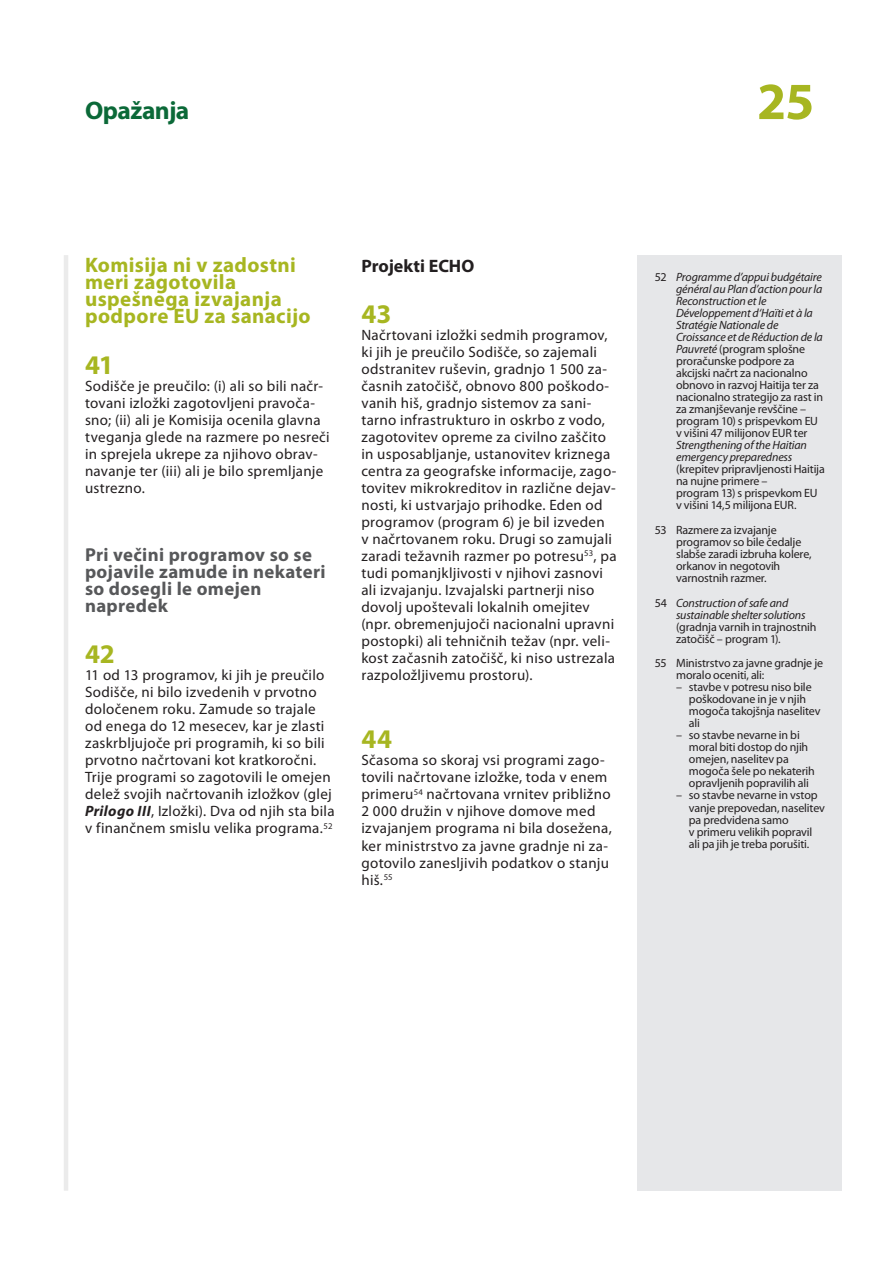
<style>
.page{position:relative;width:893px;height:1263px;background:#fff}
.page>*{position:absolute;margin:0;border:0;box-sizing:border-box;transform-origin:0 0}
.t1{font:700 52.5px "Myriad Pro";color:#a7b621}
.E_05_-_CHAP__1__TEXT{font:700 27px "Myriad Pro";letter-spacing:.005em;color:#a7b621}
.t2{font:700 25.5px "Myriad Pro";letter-spacing:-.02em;color:#0b6938}
.E_02_-_CHAP__TITRE_C{font:700 21px/17px "Myriad Pro";letter-spacing:.02em;color:#a7b621}
.E_03_-_CHAP__TITRE_A{font:700 18.75px/17px "Myriad Pro";letter-spacing:.02em;color:#57585a}
.E_04_-_CHAP__TITRE_B{font:700 18px "Myriad Pro";color:#231f20}
.E_05_-_CHAP__1__TEXT-2{font:15px/17px "Myriad Pro";letter-spacing:.02em;color:#231f20}
.E_08_-_CHAP__FOOTNOT{font:12px/12px "Myriad Pro";letter-spacing:-.01em;color:#231f20}
.s1{font-weight:700;font-style:italic}
.s2{font-style:italic}
</style>
<div class="page">
<hr style="left:64px;top:255px;width:4px;height:936px;background:#ebebeb">
<div style="left:638px;top:255px;width:204px;height:936px;background:#e6e7e9"></div>
<h3 class="t2" style="left:85px;top:94px;width:106px">Opažanja</h3>
<h1 class="t1" style="left:757px;top:67px;width:59px">25</h1>
<p class="E_02_-_CHAP__TITRE_C" style="left:85px;top:256px;width:227px">Komisija ni v zadostni meri zagotovila uspešnega izvajanja podpore EU za sanacijo</p>
<p class="E_05_-_CHAP__1__TEXT" style="left:85px;top:347px;width:30px">41</p>
<p class="E_05_-_CHAP__1__TEXT-2" style="left:85px;top:377px;width:246px">Sodišče je preučilo: (i) ali so bili načr‑ tovani izložki zagotovljeni pravoča‑ sno; (ii) ali je Komisija ocenila glavna tveganja glede na razmere po nesreči in sprejela ukrepe za njihovo obrav‑ navanje ter (iii) ali je bilo spremljanje ustrezno.</p>
<p class="E_03_-_CHAP__TITRE_A" style="left:85px;top:546px;width:242px">Pri večini programov so se pojavile zamude in nekateri so dosegli le omejen napredek</p>
<p class="E_05_-_CHAP__1__TEXT" style="left:85px;top:637px;width:31px">42</p>
<p class="E_05_-_CHAP__1__TEXT-2" style="left:85px;top:667px;width:251px">11 od 13 programov, ki jih je preučilo Sodišče, ni bilo izvedenih v prvotno določenem roku. Zamude so trajale od enega do 12 mesecev, kar je zlasti zaskrbljujoče pri programih, ki so bili prvotno načrtovani kot kratkoročni.<br>Trije programi so zagotovili le omejen delež svojih načrtovanih izložkov (glej <span class="s1">Prilogo III</span>, Izložki). Dva od njih sta bila v finančnem smislu velika programa.<sup>52</sup></p>
<p class="E_04_-_CHAP__TITRE_B" style="left:361px;top:254px;width:114px">Projekti ECHO</p>
<p class="E_05_-_CHAP__1__TEXT" style="left:361px;top:296px;width:32px">43</p>
<p class="E_05_-_CHAP__1__TEXT-2" style="left:361px;top:326px;width:257px">Načrtovani izložki sedmih programov, ki jih je preučilo Sodišče, so zajemali odstranitev ruševin, gradnjo 1 500 za‑ časnih zatočišč, obnovo 800 poškodo‑ vanih hiš, gradnjo sistemov za sani‑ tarno infrastrukturo in oskrbo z vodo, zagotovitev opreme za civilno zaščito in usposabljanje, ustanovitev kriznega centra za geografske informacije, zago‑ tovitev mikrokreditov in različne dejav‑ nosti, ki ustvarjajo prihodke. Eden od programov (program 6) je bil izveden<br>v načrtovanem roku. Drugi so zamujali zaradi težavnih razmer po potresu<sup>53</sup>, pa tudi pomanjkljivosti v njihovi zasnovi ali izvajanju. Izvajalski partnerji niso dovolj upoštevali lokalnih omejitev (npr. obremenjujoči nacionalni upravni postopki) ali tehničnih težav (npr. veli‑ kost začasnih zatočišč, ki niso ustrezala razpoložljivemu prostoru).</p>
<p class="E_05_-_CHAP__1__TEXT" style="left:361px;top:722px;width:32px">44</p>
<p class="E_05_-_CHAP__1__TEXT-2" style="left:361px;top:752px;width:252px">Sčasoma so skoraj vsi programi zago‑ tovili načrtovane izložke, toda v enem primeru<sup>54</sup> načrtovana vrnitev približno 2 000 družin v njihove domove med izvajanjem programa ni bila dosežena, ker ministrstvo za javne gradnje ni za‑ gotovilo zanesljivih podatkov o stanju hiš.<sup>55</sup></p>
<p class="E_08_-_CHAP__FOOTNOT" style="left:676px;top:271px;width:150px;text-indent:-21px">52 <span class="s2">Programme d’appui budgétaire général au Plan d’action pour la<br>Reconstruction et le<br>Développement d‘Haïti et à la<br>Stratégie Nationale de<br>Croissance et de Réduction de la<br>Pauvreté</span> (program splošne proračunske podpore za akcijski načrt za nacionalno obnovo in razvoj Haitija ter za nacionalno strategijo za rast in za zmanjševanje revščine – program 10) s prispevkom EU v višini 47 milijonov EUR ter<br><span class="s2">Strengthening of the Haitian emergency preparedness </span>(krepitev pripravljenosti Haitija na nujne primere –<br>program 13) s prispevkom EU v višini 14,5 milijona EUR.</p>
<p class="E_08_-_CHAP__FOOTNOT" style="left:676px;top:524px;width:137px;text-indent:-21px">53 Razmere za izvajanje programov so bile čedalje slabše zaradi izbruha kolere, orkanov in negotovih varnostnih razmer.</p>
<p class="E_08_-_CHAP__FOOTNOT" style="left:676px;top:596px;width:142px;text-indent:-21px">54 <span class="s2">Construction of safe and sustainable shelter solutions </span>(gradnja varnih in trajnostnih zatočišč – program 1).</p>
<p class="E_08_-_CHAP__FOOTNOT" style="left:676px;top:657px;width:149px;text-indent:-21px">55 Ministrstvo za javne gradnje je moralo oceniti, ali:</p>
<p class="E_08_-_CHAP__FOOTNOT" style="left:689px;top:681px;width:133px;text-indent:-13px">– stavbe v potresu niso bile poškodovane in je v njih mogoča takojšnja naselitev ali</p>
<p class="E_08_-_CHAP__FOOTNOT" style="left:689px;top:729px;width:127px;text-indent:-13px">– so stavbe nevarne in bi moral biti dostop do njih omejen, naselitev pa mogoča šele po nekaterih opravljenih popravilih ali</p>
<p class="E_08_-_CHAP__FOOTNOT" style="left:689px;top:789px;width:138px;text-indent:-13px">– so stavbe nevarne in vstop vanje prepovedan, naselitev pa predvidena samo<br>v primeru velikih popravil ali pa jih je treba porušiti.</p>
</div>
